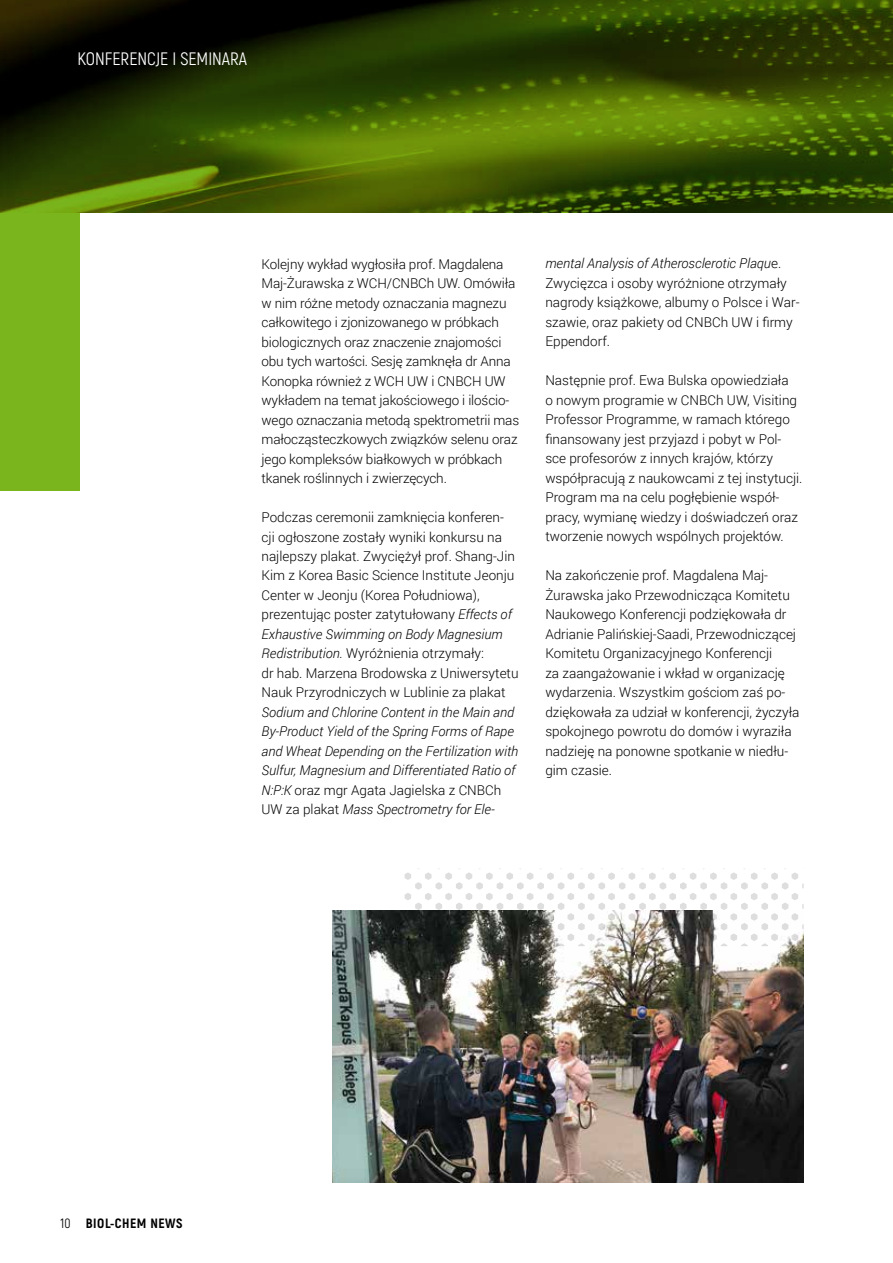
<style>
.page{position:relative;width:893px;height:1263px;background:#fff}
.page>*{position:absolute;margin:0;border:0;box-sizing:border-box;transform-origin:0 0}
.t1{font:18px "Akrobat";color:#fff}
.t2{font:300 13.5px/19.5px "Roboto";color:#000}
.t3{font:italic 300 13.5px/19.5px "Roboto";color:#000}
.t4{font:800 13.5px "Akrobat";letter-spacing:.04em;color:#000}
.s1{font-style:italic}
.s2{font-style:normal}
.s3{font-weight:400}
</style>
<div class="page">
<svg style="left:0;top:0;width:893px;height:491px;background:#3a5206"></svg>
<div style="left:81px;top:213px;width:812px;height:705px;background:#fff"></div>
<img style="left:332px;top:910px;width:472px;height:272px">
<svg style="left:405px;top:868px;width:399px;height:78px"></svg>
<h1 class="t1" style="left:78px;top:48px;width:171px">KONFERENCJE I SEMINARA</h1>
<p class="t2" style="left:261px;top:254px;width:259px">Kolejny wykład wygłosiła prof. Magdalena Maj-Żurawska z WCH/CNBCh UW. Omówiła w nim różne metody oznaczania magnezu całkowitego i zjonizowanego w próbkach biologicznych oraz znaczenie znajomości obu tych wartości. Sesję zamknęła dr Anna Konopka również z WCH UW i CNBCH UW wykładem na temat jakościowego i ilościo&shy;wego oznaczania metodą spektrometrii mas małocząsteczkowych związków selenu oraz jego kompleksów białkowych w próbkach tkanek roślinnych i zwierzęcych.</p>
<p class="t2" style="left:261px;top:507px;width:259px">Podczas ceremonii zamknięcia konferen&shy;cji ogłoszone zostały wyniki konkursu na najlepszy plakat. Zwyciężył prof. Shang-Jin Kim z Korea Basic Science Institute Jeonju Center w Jeonju (Korea Południowa), prezentując poster zatytułowany <span class="s1">Effects of Exhaustive Swimming on Body Magnesium Redistribution.</span> Wyróżnienia otrzymały:<br>dr hab. Marzena Brodowska z Uniwersytetu Nauk Przyrodniczych w Lublinie za plakat</p>
<p class="t3" style="left:261px;top:702px;width:258px">Sodium and Chlorine Content in the Main and By-Product Yield of the Spring Forms of Rape and Wheat Depending on the Fertilization with Sulfur, Magnesium and Differentiated Ratio of N:P:K <span class="s2">oraz mgr Agata Jagielska z CNBCh UW za plakat</span> Mass Spectrometry for Ele-</p>
<p class="t2" style="left:545px;top:253px;width:256px"><span class="s1">mental Analysis of Atherosclerotic Plaqu</span>e.<br>Zwycięzca i osoby wyróżnione otrzymały nagrody książkowe, albumy o Polsce i War&shy;szawie, oraz pakiety od CNBCh UW i firmy Eppendorf.</p>
<p class="t2" style="left:545px;top:370px;width:259px">Następnie prof. Ewa Bulska opowiedziała<br>o nowym programie w CNBCh UW, Visiting Professor Programme, w ramach którego finansowany jest przyjazd i pobyt w Pol&shy;sce profesorów z innych krajów, którzy współpracują z naukowcami z tej instytucji.<br>Program ma na celu pogłębienie współ&shy;pracy, wymianę wiedzy i doświadczeń oraz tworzenie nowych wspólnych projektów.</p>
<p class="t2" style="left:545px;top:565px;width:256px">Na zakończenie prof. Magdalena Maj-Żurawska jako Przewodnicząca Komitetu Naukowego Konferencji podziękowała dr Adrianie Palińskiej-Saadi, Przewodniczącej Komitetu Organizacyjnego Konferencji<br>za zaangażowanie i wkład w organizację wydarzenia. Wszystkim gościom zaś po&shy;dziękowała za udział w konferencji, życzyła spokojnego powrotu do domów i wyraziła nadzieję na ponowne spotkanie w niedłu&shy;gim czasie.</p>
<p class="t4" style="left:61px;top:1214px;width:123px"><span class="s3">10</span> BIOL-CHEM NEWS</p>
</div>
